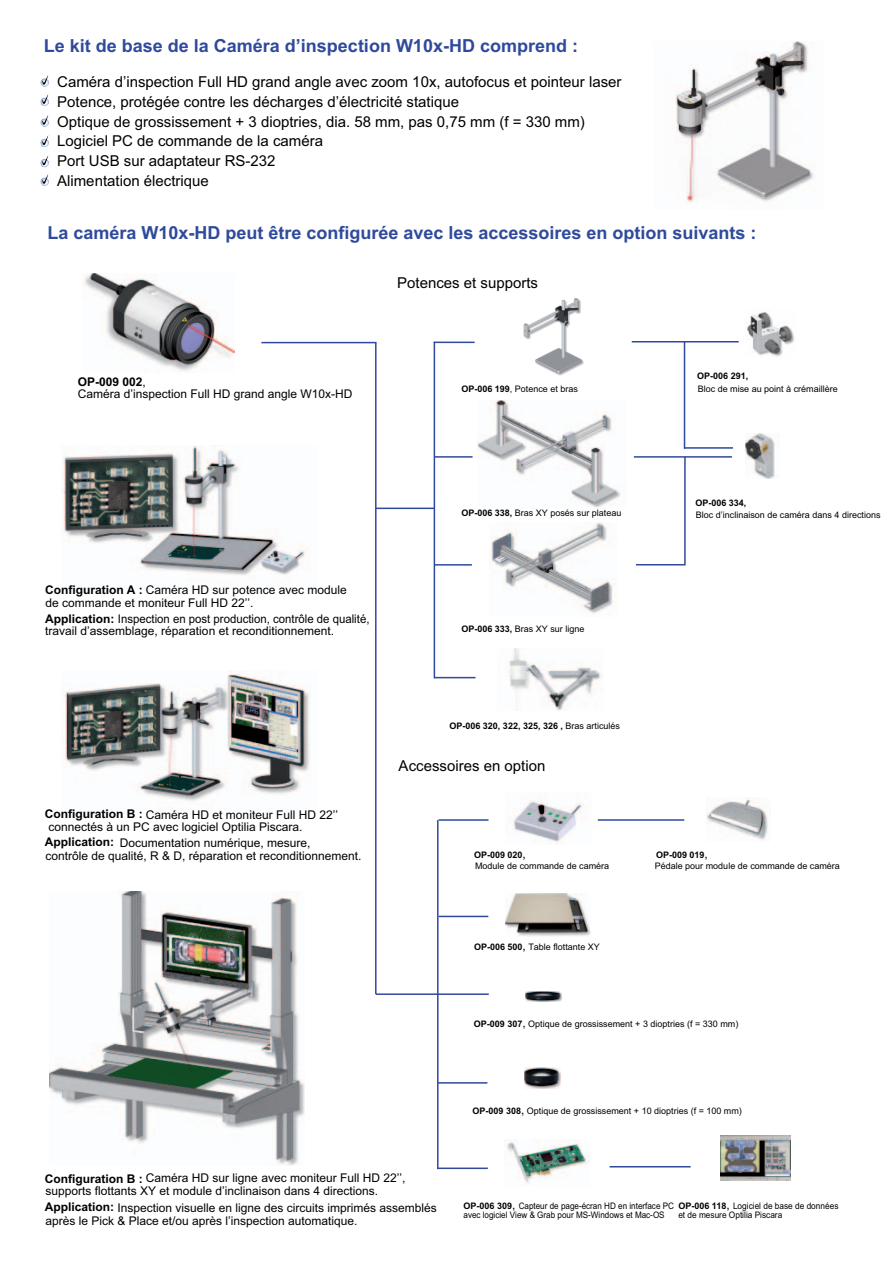
<style>
.page{position:relative;width:893px;height:1263px;background:#fff}
.page>*{position:absolute;margin:0;border:0;box-sizing:border-box;transform-origin:0 0}
.t1{font:700 18px "Arial";color:#2f4a9c}
.t2{font:15px "Arial";color:#000}
.t3{font:12px/12px "Arial";color:#000}
.t4{font:12px/12px "Arial";color:#000;scale:.95 1}
.t5{font:700 12px "Arial";color:#000}
.t6{font:9px/10.6px "Arial";color:#000}
.t7{font:9px/9px "Arial";color:#000;scale:.9 1}
.t8{font:9px/9px "Arial";color:#000;scale:.92 1}
.t9{font:700 9px "Arial";color:#000}
.s1{font-weight:700}
.s2{font-weight:400}
.s3{font-size:12px}
</style>
<div class="page">
<img style="left:62px;top:446px;width:244px;height:129px">
<hr style="left:375px;top:342px;width:2px;height:652px;background:#2f4a9c">
<hr style="left:434px;top:342px;width:1px;height:336px;background:#2f4a9c">
<hr style="left:434px;top:564px;width:38px;height:2px;background:#2f4a9c">
<hr style="left:434px;top:342px;width:41px;height:1px;background:#2f4a9c">
<hr style="left:376px;top:508px;width:59px;height:1px;background:#2f4a9c">
<hr style="left:684px;top:342px;width:1px;height:107px;background:#2f4a9c">
<img style="left:84px;top:273px;width:151px;height:98px">
<img style="left:506px;top:893px;width:85px;height:43px">
<hr style="left:434px;top:677px;width:41px;height:1px;background:#2f4a9c">
<hr style="left:632px;top:341px;width:107px;height:1px;background:#2f4a9c">
<hr style="left:684px;top:447px;width:49px;height:2px;background:#2f4a9c">
<img style="left:747px;top:312px;width:48px;height:45px">
<img style="left:509px;top:648px;width:92px;height:62px">
<hr style="left:684px;top:457px;width:2px;height:108px;background:#2f4a9c">
<hr style="left:636px;top:564px;width:49px;height:1px;background:#2f4a9c">
<img style="left:745px;top:434px;width:30px;height:45px">
<hr style="left:437px;top:820px;width:2px;height:349px;background:#2f4a9c">
<hr style="left:439px;top:819px;width:49px;height:2px;background:#2f4a9c">
<hr style="left:438px;top:1082px;width:49px;height:2px;background:#2f4a9c">
<hr style="left:438px;top:1167px;width:50px;height:2px;background:#2f4a9c">
<img style="left:513px;top:799px;width:70px;height:44px">
<img style="left:507px;top:1139px;width:83px;height:45px">
<svg style="left:40px;top:75px;width:9px;height:12px"></svg>
<svg style="left:40px;top:155px;width:9px;height:12px"></svg>
<svg style="left:40px;top:135px;width:9px;height:12px"></svg>
<svg style="left:40px;top:115px;width:9px;height:12px"></svg>
<svg style="left:40px;top:94px;width:9px;height:12px"></svg>
<svg style="left:40px;top:174px;width:9px;height:12px"></svg>
<img style="left:62px;top:673px;width:248px;height:128px">
<hr style="left:261px;top:342px;width:115px;height:1px;background:#2f4a9c">
<hr style="left:438px;top:916px;width:50px;height:1px;background:#2f4a9c">
<img style="left:50px;top:891px;width:255px;height:275px">
<hr style="left:610px;top:1166px;width:81px;height:1px;background:#2f4a9c">
<img style="left:720px;top:1135px;width:70px;height:45px">
<img style="left:524px;top:1067px;width:36px;height:21px">
<img style="left:523px;top:298px;width:61px;height:78px">
<hr style="left:634px;top:456px;width:98px;height:2px;background:#2f4a9c">
<img style="left:478px;top:400px;width:143px;height:108px">
<hr style="left:435px;top:456px;width:38px;height:2px;background:#2f4a9c">
<img style="left:675px;top:41px;width:139px;height:161px">
<img style="left:491px;top:523px;width:124px;height:91px">
<hr style="left:598px;top:819px;width:86px;height:2px;background:#2f4a9c">
<hr style="left:376px;top:993px;width:113px;height:2px;background:#2f4a9c">
<img style="left:526px;top:991px;width:35px;height:10px">
<img style="left:707px;top:799px;width:64px;height:41px">
<h1 class="t1" style="left:44px;top:34px;width:536px">Le kit de base de la Caméra d’inspection W10x-HD comprend :</h1>
<p class="t2" style="left:44px;top:72px;width:579px">- Caméra d’inspection Full HD grand angle avec zoom 10x, autofocus et pointeur laser</p>
<p class="t2" style="left:44px;top:92px;width:417px">- Potence, protégée contre les décharges d’électricité statique</p>
<p class="t2" style="left:44px;top:112px;width:543px">- Optique de grossissement + 3 dioptries, dia. 58 mm, pas 0,75 mm (f = 330 mm)</p>
<p class="t2" style="left:44px;top:131px;width:281px">- Logiciel PC de commande de la caméra</p>
<p class="t2" style="left:44px;top:151px;width:233px">- Port USB sur adaptateur RS-232</p>
<p class="t2" style="left:44px;top:171px;width:167px">- Alimentation électrique</p>
<h1 class="t1" style="left:47px;top:221px;width:711px">La caméra W10x-HD peut être configurée avec les accessoires en option suivants :</h1>
<p class="t3" style="left:78px;top:375px;width:276px"><span class="s1">OP-009 002</span>,<br>Caméra d’inspection Full HD grand angle W10x-HD</p>
<p class="t2" style="left:397px;top:273px;width:142px">Potences et supports</p>
<p class="t6" style="left:461px;top:383px;width:118px"><span class="s1">OP-006 199</span>, Potence et bras</p>
<p class="t9" style="left:697px;top:370px;width:53px">OP-006 291,</p>
<p class="t6" style="left:698px;top:384px;width:142px">Bloc de mise au point à crémaillère</p>
<p class="t3" style="left:45px;top:584px;width:303px"><span class="s1">Configuration A :</span> Caméra HD sur potence avec module</p>
<p class="t4" style="left:45px;top:613px;width:343px"><span class="s1">Application:</span> Inspection en post production, contrôle de qualité, travail d’assemblage, réparation et reconditionnement.</p>
<p class="t3" style="left:45px;top:597px;width:210px">de commande et moniteur Full HD 22’’.</p>
<p class="t6" style="left:461px;top:508px;width:162px"><span class="s1">OP-006 338,</span> Bras XY posés sur plateau</p>
<p class="t6" style="left:461px;top:624px;width:125px"><span class="s1">OP-006 333,</span> Bras XY sur ligne</p>
<p class="t9" style="left:695px;top:497px;width:53px">OP-006 334,</p>
<p class="t6" style="left:696px;top:509px;width:186px">Bloc d’inclinaison de caméra dans 4 directions</p>
<p class="t3" style="left:45px;top:808px;width:295px"><span class="s1">Configuration B :</span> Caméra HD et moniteur Full HD 22’’</p>
<p class="t5" style="left:45px;top:834px;width:71px">Application:</p>
<p class="t3" style="left:48px;top:821px;width:256px">connectés à un PC avec logiciel Optilia Piscara.</p>
<p class="t3" style="left:45px;top:837px;width:318px;line-height:12.5px;text-indent:74px">Documentation numérique, mesure,<br>contrôle de qualité, R &amp; D, réparation et reconditionnement.</p>
<p class="t9" style="left:449px;top:719px;width:172px">OP-006 320, 322, 325, 326 , <span class="s2">Bras articulés</span></p>
<p class="t2" style="left:399px;top:755px;width:148px">Accessoires en option</p>
<p class="t6" style="left:474px;top:850px;width:137px"><span class="s1">OP-009 020</span><span class="s3">,<br></span>Module de commande de caméra</p>
<p class="t6" style="left:474px;top:942px;width:127px"><span class="s1">OP-006 500</span><span class="s3">,</span> Table flottante XY</p>
<p class="t6" style="left:655px;top:850px;width:187px"><span class="s1">OP-009 019</span><span class="s3">,<br></span>Pédale pour module de commande de caméra</p>
<p class="t6" style="left:474px;top:1019px;width:266px"><span class="s1">OP-009 307</span><span class="s3">,</span> Optique de grossissement + 3 dioptries (f = 330 mm)</p>
<p class="t6" style="left:472px;top:1106px;width:271px"><span class="s1">OP-009 308</span><span class="s3">,</span> Optique de grossissement + 10 dioptries (f = 100 mm)</p>
<p class="t3" style="left:45px;top:1172px;width:362px"><span class="s1">Configuration B :</span> Caméra HD sur ligne avec moniteur Full HD 22’’,</p>
<p class="t5" style="left:45px;top:1199px;width:71px">Application:</p>
<p class="t8" style="left:678px;top:1201px;width:176px"><span class="s1">OP-006 118</span><span class="s3">,</span> Logiciel de base de données et de mesure Optilia Piscara</p>
<p class="t3" style="left:117px;top:1182px;width:321px;line-height:17.5px;text-indent:-72px">supports flottants XY et module d’inclinaison dans 4 directions.<br>Inspection visuelle en ligne des circuits imprimés assemblés</p>
<p class="t3" style="left:45px;top:1215px;width:314px">après le Pick &amp; Place et/ou après l’inspection automatique.</p>
<p class="t7" style="left:463px;top:1201px;width:235px"><span class="s1">OP-006 309</span><span class="s3">,</span> Capteur de page-écran HD en interface PC avec logiciel View &amp; Grab pour MS-Windows et Mac-OS</p>
</div>
